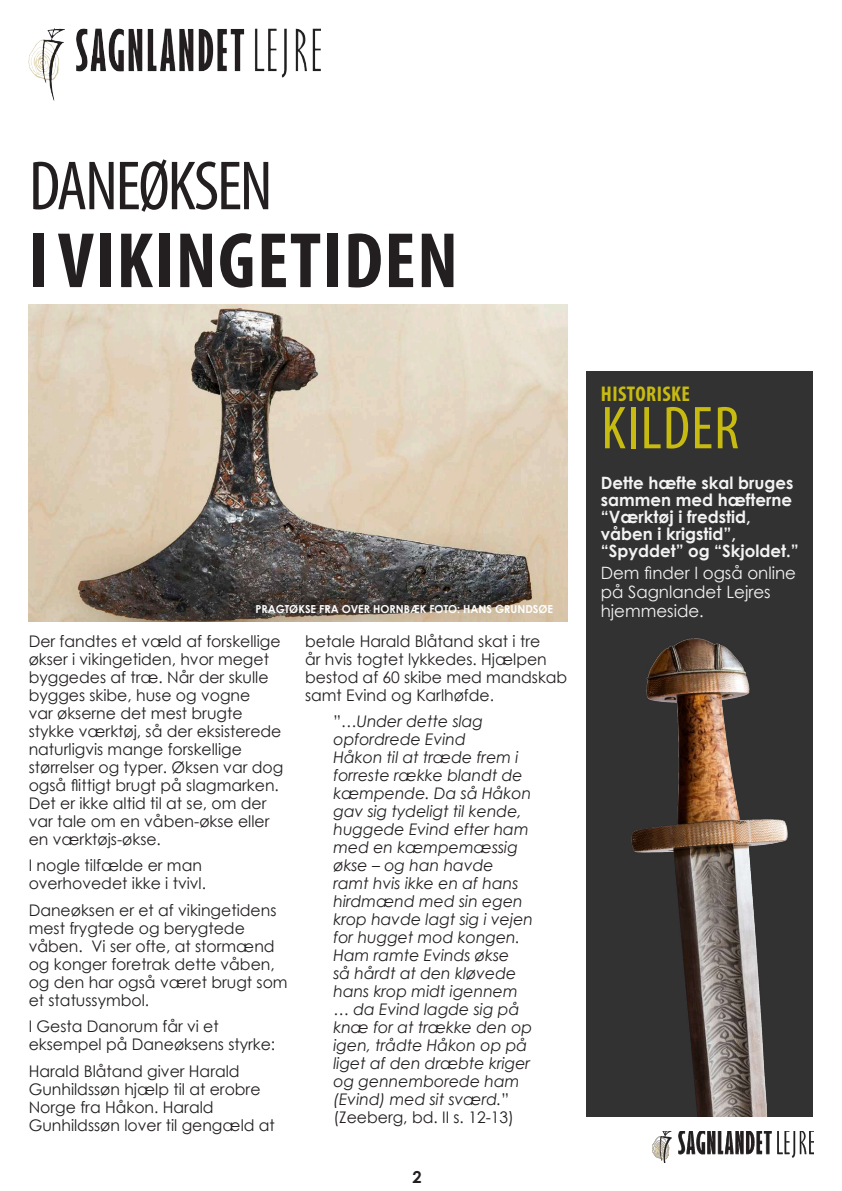
<style>
.page{position:relative;width:842px;height:1191px;background:#fff}
.page>*{position:absolute;margin:0;border:0;box-sizing:border-box;transform-origin:0 0}
.t1{font:700 condensed 79.2px "Myriad Pro";letter-spacing:.02em;color:#231f20}
.t2{font:condensed 70.2px "Myriad Pro";letter-spacing:-.03em;color:#231f20}
.t3{font:condensed 61.1px "Myriad Pro";letter-spacing:.02em;color:#c7ba11}
.t4{font:700 condensed 21.4px "Myriad Pro";letter-spacing:.02em;color:#c7ba11}
.t5{font:700 17px/17px "Century Gothic";color:#f3f3f3}
.t6{font:17px/19px "Century Gothic";color:#f3f3f3}
.t7{font:700 16.5px "Century Gothic";color:#231f20}
.t8{font:16px/18px "Century Gothic";color:#231f20}
.t9{font:italic 16px/18px "Century Gothic";color:#231f20}
.t10{font:700 11px "Century Gothic";color:#fff}
.s1{font-style:normal}
</style>
<div class="page">
<img style="left:28px;top:28px;width:293px;height:73px">
<img style="left:652px;top:1131px;width:162px;height:31px">
<img style="left:28px;top:305px;width:539px;height:316px">
<div style="left:586px;top:371px;width:227px;height:745px;background:#323232"></div>
<img style="left:631px;top:638px;width:157px;height:478px">
<h2 class="t2" style="left:29px;top:144px;width:245px">DANEØKSEN</h2>
<h1 class="t1" style="left:29px;top:211px;width:430px">I VIKINGETIDEN</h1>
<p class="t10" style="left:255px;top:600px;width:299px">PRAGTØKSE FRA OVER HORNBÆK FOTO: HANS GRUNDSØE</p>
<p class="t8" style="left:29px;top:631px;width:256px">Der fandtes et væld af forskellige økser i vikingetiden, hvor meget byggedes af træ. Når der skulle bygges skibe, huse og vogne<br>var økserne det mest brugte stykke værktøj, så der eksisterede naturligvis mange forskellige størrelser og typer. Øksen var dog også flittigt brugt på slagmarken.<br>Det er ikke altid til at se, om der var tale om en våben-økse eller en værktøjs-økse.</p>
<p class="t8" style="left:29px;top:856px;width:179px">I nogle tilfælde er man overhovedet ikke i tvivl.</p>
<p class="t8" style="left:29px;top:900px;width:260px">Daneøksen er et af vikingetidens mest frygtede og berygtede våben. Vi ser ofte, at stormænd og konger foretrak dette våben, og den har også været brugt som et statussymbol.</p>
<p class="t8" style="left:29px;top:1017px;width:248px">I Gesta Danorum får vi et eksempel på Daneøksens styrke:</p>
<p class="t8" style="left:29px;top:1061px;width:248px">Harald Blåtand giver Harald<br>Gunhildssøn hjælp til at erobre<br>Norge fra Håkon. Harald<br>Gunhildssøn lover til gengæld at</p>
<p class="t8" style="left:305px;top:631px;width:264px">betale Harald Blåtand skat i tre<br>år hvis togtet lykkedes. Hjælpen bestod af 60 skibe med mandskab samt Evind og Karlhøfde.</p>
<p class="t9" style="left:333px;top:712px;width:201px"><span class="s1">”</span>…Under dette slag opfordrede Evind<br>Håkon til at træde frem i forreste række blandt de kæmpende. Da så Håkon gav sig tydeligt til kende, huggede Evind efter ham med en kæmpemæssig økse – og han havde ramt hvis ikke en af hans hirdmænd med sin egen krop havde lagt sig i vejen for hugget mod kongen.<br>Ham ramte Evinds økse<br>så hårdt at den kløvede hans krop midt igennem … da Evind lagde sig på knæ for at trække den op igen, trådte Håkon op på liget af den dræbte kriger og gennemborede ham (Evind) med sit sværd.<span class="s1">” (Zeeberg, bd. II s. 12-13)</span></p>
<p class="t7" style="left:412px;top:1164px;width:11px">2</p>
<h3 class="t4" style="left:601px;top:381px;width:91px">HISTORISKE</h3>
<h3 class="t3" style="left:601px;top:391px;width:139px">KILDER</h3>
<p class="t5" style="left:601px;top:474px;width:199px">Dette hæfte skal bruges sammen med hæfterne “Værktøj i fredstid, våben i krigstid”, “Spyddet” og “Skjoldet.”</p>
<p class="t6" style="left:601px;top:563px;width:197px">Dem finder I også online på Sagnlandet Lejres hjemmeside.</p>
</div>
